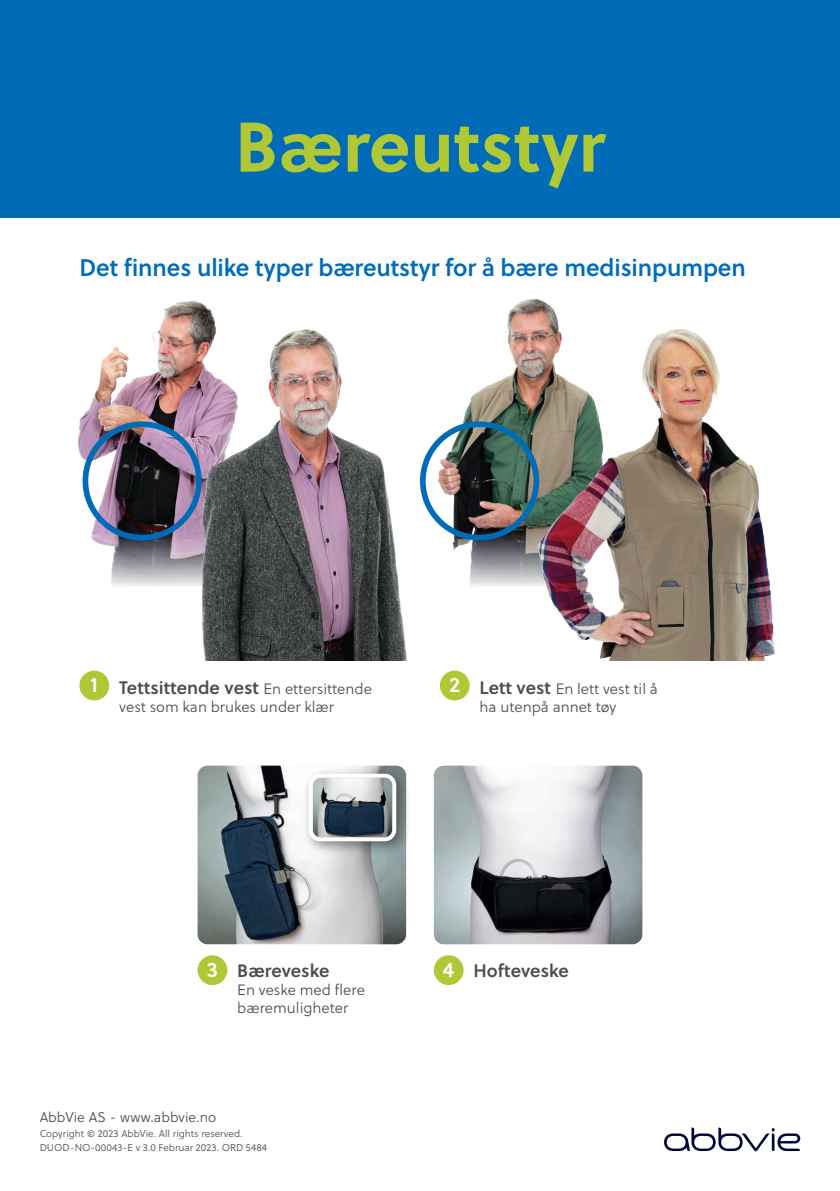
<style>
.page{position:relative;width:840px;height:1191px;background:#fff}
.page>*{position:absolute;margin:0;border:0;box-sizing:border-box;transform-origin:0 0}
.t1{font:700 70px "Soleil";color:#b0c836}
.t2{font:24px "Soleil Sb";letter-spacing:-.005em;color:#006cb7}
.t3{font:21px "Soleil Sb";color:#fff}
.t4{font:18px "Soleil Sb";color:#4b4c4d}
.t5{font:15px/18px "Soleil Lt";color:#4b4c4d}
.t6{font:14px "Soleil Lt";color:#4b4c4d}
.t7{font:10px/14px "Soleil Lt";color:#4b4c4d}
.s1{font-family:"Soleil Sb";font-size:18px}
.s2{font-family:"Soleil Lt";font-size:15px}
.s3{font-size:21px;color:#fff}
</style>
<div class="page">
<div style="left:0;top:0;width:839px;height:218px;background:#006cb7"></div>
<svg style="left:664px;top:1127px;width:135px;height:24px"></svg>
<img style="left:197px;top:765px;width:209px;height:179px">
<img style="left:433px;top:765px;width:209px;height:179px">
<div style="left:433px;top:955px;width:30px;height:30px;background:#b0c836;border-radius:50%"></div>
<div style="left:197px;top:955px;width:30px;height:30px;background:#b0c836;border-radius:50%"></div>
<div style="left:301px;top:766px;width:110px;height:90px;background:#231f20;opacity:.5"></div>
<img style="left:313px;top:778px;width:78px;height:58px">
<div style="left:308px;top:773px;width:88px;height:68px;border:4px solid #fff;border-radius:9px"></div>
<img style="left:433px;top:299px;width:125px;height:287px">
<img style="left:78px;top:300px;width:137px;height:286px">
<img style="left:530px;top:320px;width:245px;height:340px">
<img style="left:194px;top:320px;width:231px;height:340px">
<div style="left:420px;top:421px;width:119px;height:119px;border:6px solid #006cb7;border-radius:50%"></div>
<div style="left:82px;top:421px;width:120px;height:119px;border:6px solid #006cb7;border-radius:50%"></div>
<div style="left:79px;top:670px;width:30px;height:30px;background:#b0c836;border-radius:50%"></div>
<div style="left:439px;top:670px;width:30px;height:30px;background:#b0c836;border-radius:50%"></div>
<h1 class="t1" style="left:235px;top:93px;width:371px">Bæreutstyr</h1>
<h2 class="t2" style="left:79px;top:249px;width:667px">Det finnes ulike typer bæreutstyr for å bære medisinpumpen</h2>
<h3 class="t3" style="left:449px;top:669px;width:12px">2</h3>
<h3 class="t3" style="left:91px;top:669px;width:9px">1</h3>
<p class="t5" style="left:479px;top:680px;width:180px"><span class="s1">Lett vest</span> En lett vest til å ha utenpå annet tøy</p>
<p class="t4" style="left:119px;top:674px;width:254px">Tettsittende vest <span class="s2">En ettersittende</span></p>
<p class="t5" style="left:119px;top:697px;width:216px">vest som kan brukes under klær</p>
<h3 class="t3" style="left:207px;top:953px;width:13px">3</h3>
<p class="t4" style="left:237px;top:956px;width:94px">Bæreveske</p>
<p class="t4" style="left:442px;top:956px;width:127px"><span class="s3">4</span> Hofteveske</p>
<p class="t5" style="left:237px;top:980px;width:129px">En veske med flere bæremuligheter</p>
<p class="t6" style="left:40px;top:1107px;width:178px">AbbVie AS - www.abbvie.no</p>
<p class="t7" style="left:40px;top:1126px;width:229px">Copyright © 2023 AbbVie. All rights reserved.<br>DUOD-NO-00043-E v 3.0 Februar 2023. ORD 5484</p>
</div>
